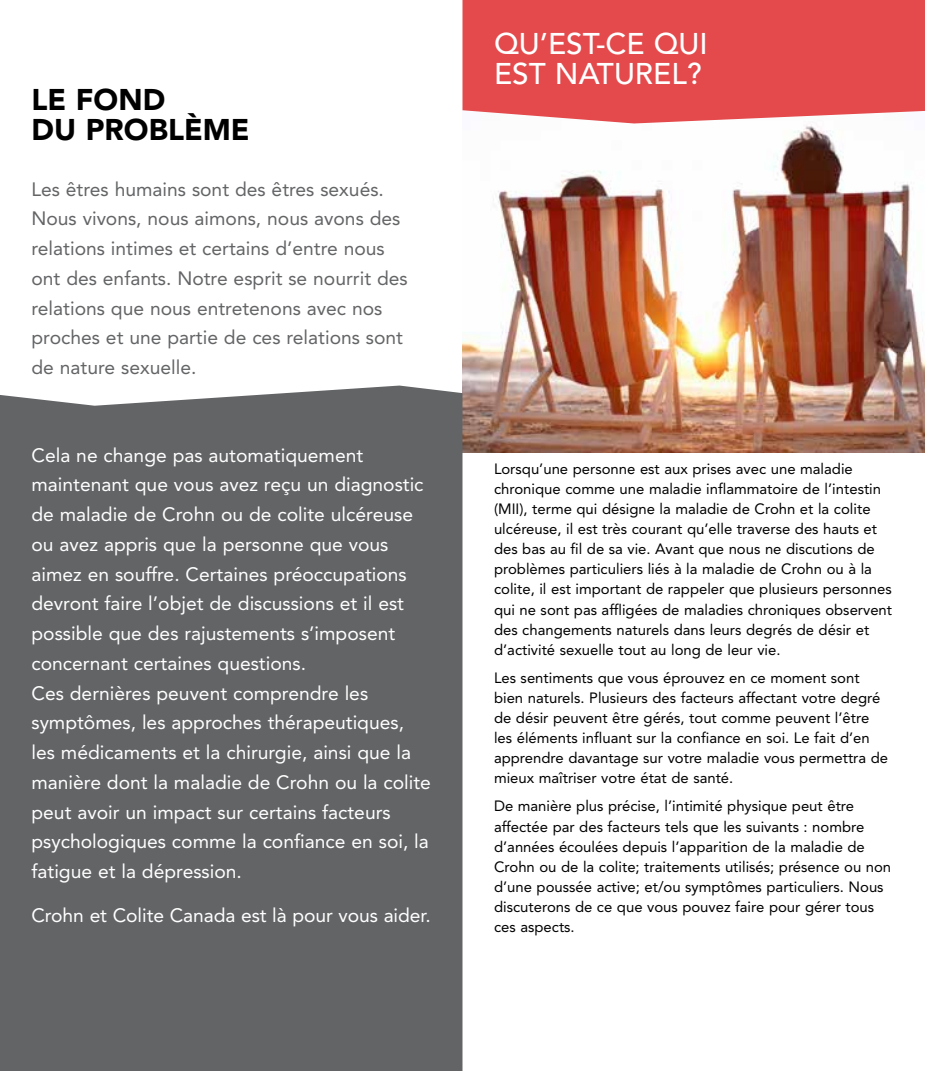
<style>
.page{position:relative;width:925px;height:1071px;background:#fff}
.page>*{position:absolute;margin:0;border:0;box-sizing:border-box;transform-origin:0 0}
.t1{font:500 29.75px/29.8px "Avenir LT Std";color:#fff}
.t2{font:900 29.75px/29.8px "Avenir LT Std";color:#000}
.t3{font:19.25px/29.8px "Avenir LT Std";color:#fff}
.t4{font:19.25px/29.8px "Avenir LT Std";color:#636466}
.t5{font:14.88px/20.1px "Avenir LT Std";color:#000}
</style>
<div class="page">
<img style="left:462px;top:123px;width:462px;height:329px">
<div style="left:0;top:386px;width:462px;height:685px;background:#636466"></div>
<svg style="left:462px;top:0;width:462px;height:123px;background:#e55455"></svg>
<h1 class="t2" style="left:31px;top:85px;width:219px">LE FOND<br>DU PROBLÈME</h1>
<p class="t4" style="left:31px;top:174px;width:377px">Les êtres humains sont des êtres sexués.<br>Nous vivons, nous aimons, nous avons des relations intimes et certains d’entre nous ont des enfants. Notre esprit se nourrit des relations que nous entretenons avec nos proches et une partie de ces relations sont de nature sexuelle.</p>
<p class="t3" style="left:31px;top:440px;width:401px">Cela ne change pas automatiquement maintenant que vous avez reçu un diagnostic de maladie de Crohn ou de colite ulcéreuse ou avez appris que la personne que vous aimez en souffre. Certaines préoccupations devront faire l’objet de discussions et il est possible que des rajustements s’imposent concernant certaines questions.<br>Ces dernières peuvent comprendre les symptômes, les approches thérapeutiques, les médicaments et la chirurgie, ainsi que la manière dont la maladie de Crohn ou la colite peut avoir un impact sur certains facteurs psychologiques comme la confiance en soi, la fatigue et la dépression.</p>
<p class="t3" style="left:31px;top:901px;width:400px">Crohn et Colite Canada est là pour vous aider.</p>
<h1 class="t1" style="left:494px;top:30px;width:215px">QU’EST-CE QUI<br>EST NATUREL?</h1>
<p class="t5" style="left:494px;top:459px;width:399px">Lorsqu’une personne est aux prises avec une maladie chronique comme une maladie inflammatoire de l’intestin (MII), terme qui désigne la maladie de Crohn et la colite ulcéreuse, il est très courant qu’elle traverse des hauts et des bas au fil de sa vie. Avant que nous ne discutions de problèmes particuliers liés à la maladie de Crohn ou à la colite, il est important de rappeler que plusieurs personnes qui ne sont pas affligées de maladies chroniques observent des changements naturels dans leurs degrés de désir et d’activité sexuelle tout au long de leur vie.</p>
<p class="t5" style="left:494px;top:668px;width:395px">Les sentiments que vous éprouvez en ce moment sont bien naturels. Plusieurs des facteurs affectant votre degré de désir peuvent être gérés, tout comme peuvent l’être les éléments influant sur la confiance en soi. Le fait d’en apprendre davantage sur votre maladie vous permettra de mieux maîtriser votre état de santé.</p>
<p class="t5" style="left:494px;top:796px;width:398px">De manière plus précise, l’intimité physique peut être affectée par des facteurs tels que les suivants : nombre d’années écoulées depuis l’apparition de la maladie de Crohn ou de la colite; traitements utilisés; présence ou non d’une poussée active; et/ou symptômes particuliers. Nous discuterons de ce que vous pouvez faire pour gérer tous ces aspects.</p>
</div>
